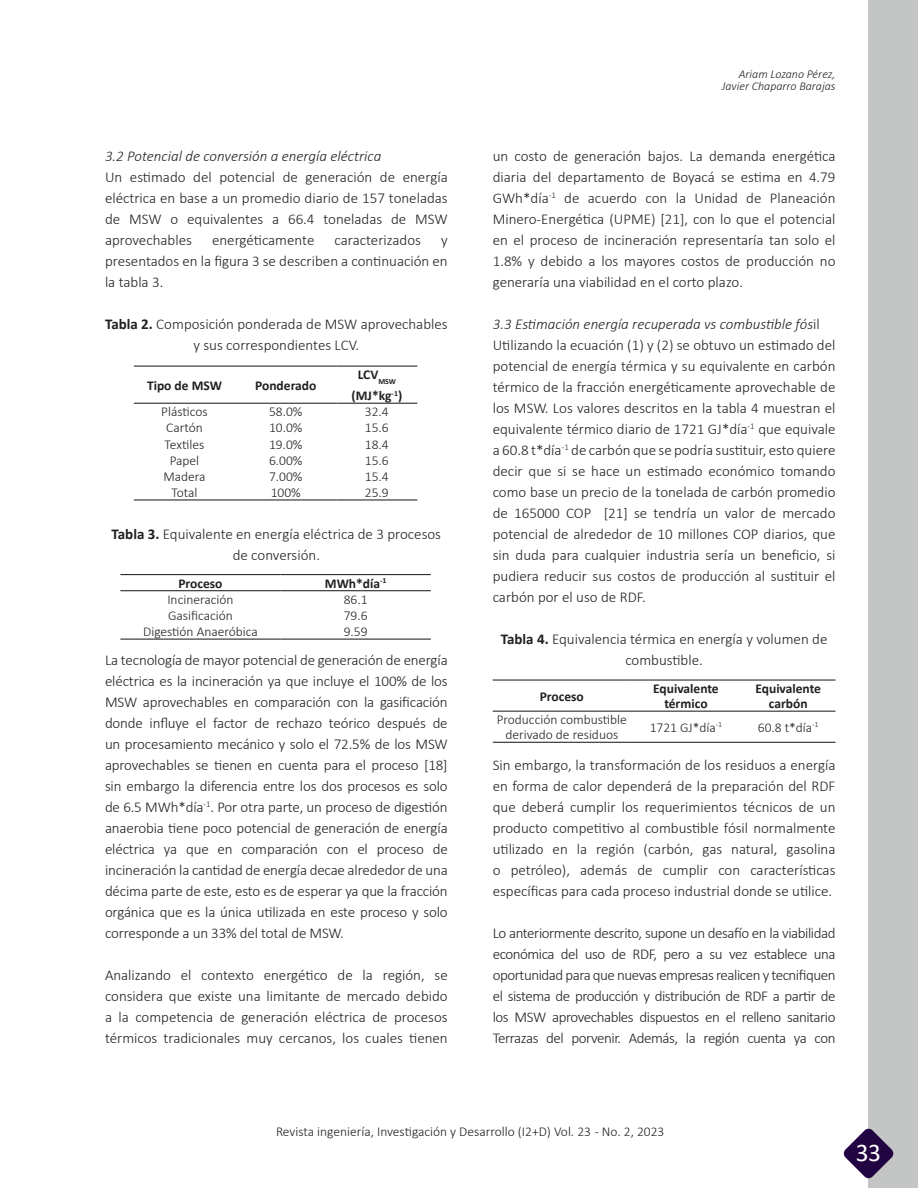
<style>
.page{position:relative;width:918px;height:1188px;background:#fff}
.page>*{position:absolute;margin:0;border:0;box-sizing:border-box;transform-origin:0 0}
.t1{font:25.5px "Calibri";color:#fff}
.Texto_del_contenido{font:300 15px/21px "Calibri";color:#231f20;text-align:justify}
.Texto_del_contenido-2{font:italic 300 15px "Calibri";color:#231f20}
.Texto_del_contenido-3{font:300 13.5px/15px "Calibri";color:#231f20;text-align:center}
.Texto_del_contenido-4{font:700 13.5px/15px "Calibri";color:#231f20;text-align:center}
.Autores{font:italic 300 12px "Calibri";color:#231f20}
.s1{font-weight:700}
.s2{font-style:normal}
</style>
<div class="page">
<div style="left:869px;top:0;width:49px;height:1188px;background:#c4c5c5"></div>
<svg style="left:843px;top:1128px;width:51px;height:51px"></svg>
<hr style="left:134px;top:366px;width:101px;height:1px;background:#231f20">
<hr style="left:235px;top:366px;width:101px;height:1px;background:#231f20">
<hr style="left:336px;top:366px;width:81px;height:1px;background:#231f20">
<hr style="left:134px;top:403px;width:101px;height:1px;background:#231f20">
<hr style="left:235px;top:403px;width:101px;height:1px;background:#231f20">
<hr style="left:336px;top:403px;width:81px;height:1px;background:#231f20">
<hr style="left:134px;top:499px;width:101px;height:2px;background:#231f20">
<hr style="left:235px;top:499px;width:101px;height:2px;background:#231f20">
<hr style="left:336px;top:499px;width:81px;height:2px;background:#231f20">
<hr style="left:120px;top:574px;width:161px;height:1px;background:#231f20">
<hr style="left:281px;top:574px;width:150px;height:1px;background:#231f20">
<hr style="left:120px;top:590px;width:161px;height:1px;background:#231f20">
<hr style="left:281px;top:590px;width:150px;height:1px;background:#231f20">
<hr style="left:120px;top:639px;width:161px;height:1px;background:#231f20">
<hr style="left:281px;top:639px;width:150px;height:1px;background:#231f20">
<hr style="left:493px;top:679px;width:138px;height:2px;background:#231f20">
<hr style="left:631px;top:679px;width:110px;height:2px;background:#231f20">
<hr style="left:741px;top:679px;width:95px;height:2px;background:#231f20">
<hr style="left:493px;top:711px;width:138px;height:1px;background:#231f20">
<hr style="left:631px;top:711px;width:110px;height:1px;background:#231f20">
<hr style="left:741px;top:711px;width:95px;height:1px;background:#231f20">
<hr style="left:493px;top:742px;width:138px;height:1px;background:#231f20">
<hr style="left:631px;top:742px;width:110px;height:1px;background:#231f20">
<hr style="left:741px;top:742px;width:95px;height:1px;background:#231f20">
<p class="Texto_del_contenido-2" style="left:105px;top:147px;width:278px">3.2 Potencial de conversión a energía eléctrica</p>
<p class="Texto_del_contenido" style="left:105px;top:167px;width:344px">Un estimado del potencial de generación de energía eléctrica en base a un promedio diario de 157 toneladas de MSW o equivalentes a 66.4 toneladas de MSW aprovechables</p>
<p class="Texto_del_contenido" style="left:212px;top:230px;width:104px">energéticamente</p>
<p class="Texto_del_contenido" style="left:335px;top:230px;width:88px">caracterizados</p>
<p class="Texto_del_contenido" style="left:105px;top:230px;width:344px;text-indent:336px">y presentados en la figura 3 se describen a continuación en la tabla 3.</p>
<p class="Texto_del_contenido" style="left:105px;top:314px;width:344px;text-align:center"><span class="s1">Tabla 2.</span> Composición ponderada de MSW aprovechables y sus correspondientes LCV.</p>
<p class="Texto_del_contenido-4" style="left:147px;top:378px;width:76px">Tipo de MSW</p>
<p class="Texto_del_contenido-4" style="left:255px;top:378px;width:63px">Ponderado</p>
<p class="Texto_del_contenido-4" style="left:358px;top:367px;width:40px">LCV<sub>MSW</sub></p>
<p class="Texto_del_contenido-4" style="left:352px;top:388px;width:52px">(MJ*kg<sup>-1</sup>)</p>
<p class="Texto_del_contenido-3" style="left:161px;top:404px;width:48px">Plásticos</p>
<p class="Texto_del_contenido-3" style="left:269px;top:404px;width:35px">58.0%</p>
<p class="Texto_del_contenido-3" style="left:365px;top:404px;width:25px">32.4</p>
<p class="Texto_del_contenido-3" style="left:166px;top:420px;width:38px">Cartón</p>
<p class="Texto_del_contenido-3" style="left:269px;top:420px;width:35px">10.0%</p>
<p class="Texto_del_contenido-3" style="left:365px;top:420px;width:25px">15.6</p>
<p class="Texto_del_contenido-3" style="left:165px;top:436px;width:41px">Textiles</p>
<p class="Texto_del_contenido-3" style="left:269px;top:436px;width:35px">19.0%</p>
<p class="Texto_del_contenido-3" style="left:365px;top:436px;width:25px">18.4</p>
<p class="Texto_del_contenido-3" style="left:170px;top:453px;width:31px">Papel</p>
<p class="Texto_del_contenido-3" style="left:269px;top:453px;width:35px">6.00%</p>
<p class="Texto_del_contenido-3" style="left:365px;top:453px;width:25px">15.6</p>
<p class="Texto_del_contenido-3" style="left:163px;top:469px;width:44px">Madera</p>
<p class="Texto_del_contenido-3" style="left:269px;top:469px;width:35px">7.00%</p>
<p class="Texto_del_contenido-3" style="left:365px;top:469px;width:25px">15.4</p>
<p class="Texto_del_contenido-3" style="left:172px;top:485px;width:27px">Total</p>
<p class="Texto_del_contenido-3" style="left:271px;top:485px;width:32px">100%</p>
<p class="Texto_del_contenido-3" style="left:365px;top:485px;width:25px">25.9</p>
<p class="Texto_del_contenido" style="left:112px;top:524px;width:331px;text-align:center"><span class="s1">Tabla 3.</span> Equivalente en energía eléctrica de 3 procesos de conversión.</p>
<p class="Texto_del_contenido-4" style="left:178px;top:576px;width:46px">Proceso</p>
<p class="Texto_del_contenido-4" style="left:325px;top:576px;width:63px">MWh*día<sup>-1</sup></p>
<p class="Texto_del_contenido-3" style="left:167px;top:592px;width:68px">Incineración</p>
<p class="Texto_del_contenido-3" style="left:344px;top:592px;width:25px">86.1</p>
<p class="Texto_del_contenido-3" style="left:168px;top:608px;width:66px">Gasificación</p>
<p class="Texto_del_contenido-3" style="left:344px;top:608px;width:25px">79.6</p>
<p class="Texto_del_contenido-3" style="left:143px;top:624px;width:116px">Digestión Anaeróbica</p>
<p class="Texto_del_contenido-3" style="left:344px;top:624px;width:25px">9.59</p>
<p class="Texto_del_contenido" style="left:105px;top:650px;width:344px">La tecnología de mayor potencial de generación de energía eléctrica es la incineración ya que incluye el 100% de los MSW aprovechables en comparación con la gasificación donde influye el factor de rechazo teórico después de un procesamiento mecánico y solo el 72.5% de los MSW aprovechables se tienen en cuenta para el proceso [18] sin embargo la diferencia entre los dos procesos es solo de 6.5 MWh*día<sup>-1</sup>. Por otra parte, un proceso de digestión anaerobia tiene poco potencial de generación de energía eléctrica ya que en comparación con el proceso de incineración la cantidad de energía decae alrededor de una décima parte de este, esto es de esperar ya que la fracción orgánica que es la única utilizada en este proceso y solo corresponde a un 33% del total de MSW.</p>
<p class="Texto_del_contenido" style="left:105px;top:965px;width:344px">Analizando el contexto energético de la región, se considera que existe una limitante de mercado debido a la competencia de generación eléctrica de procesos térmicos tradicionales muy cercanos, los cuales tienen</p>
<p class="Autores" style="left:739px;top:67px;width:98px">Ariam Lozano Pérez,</p>
<p class="Autores" style="left:722px;top:79px;width:115px">Javier Chaparro Barajas</p>
<p class="Texto_del_contenido" style="left:493px;top:146px;width:344px">un costo de generación bajos. La demanda energética diaria del departamento de Boyacá se estima en 4.79<br>GWh*día<sup>-1</sup> de acuerdo con la Unidad de Planeación Minero-Energética (UPME) [21], con lo que el potencial en el proceso de incineración representaría tan solo el 1.8% y debido a los mayores costos de producción no generaría una viabilidad en el corto plazo.</p>
<p class="Texto_del_contenido-2" style="left:493px;top:315px;width:329px">3.3 Estimación energía recuperada vs combustible fós<span class="s2">il</span></p>
<p class="Texto_del_contenido" style="left:493px;top:335px;width:344px">Utilizando la ecuación (1) y (2) se obtuvo un estimado del potencial de energía térmica y su equivalente en carbón térmico de la fracción energéticamente aprovechable de los MSW. Los valores descritos en la tabla 4 muestran el equivalente térmico diario de 1721 GJ*día<sup>-1</sup> que equivale a 60.8 t*día<sup>-1</sup> de carbón que se podría sustituir, esto quiere decir que si se hace un estimado económico tomando como base un precio de la tonelada de carbón promedio de 165000 COP [21] se tendría un valor de mercado potencial de alrededor de 10 millones COP diarios, que sin duda para cualquier industria sería un beneficio, si pudiera reducir sus costos de producción al sustituir el carbón por el uso de RDF.</p>
<p class="Texto_del_contenido" style="left:501px;top:629px;width:328px;text-align:center"><span class="s1">Tabla 4.</span> Equivalencia térmica en energía y volumen de combustible.</p>
<p class="Texto_del_contenido-4" style="left:540px;top:688px;width:46px">Proceso</p>
<p class="Texto_del_contenido-4" style="left:653px;top:681px;width:67px">Equivalente térmico</p>
<p class="Texto_del_contenido-4" style="left:755px;top:681px;width:67px">Equivalente</p>
<p class="Texto_del_contenido-4" style="left:769px;top:696px;width:40px">carbón</p>
<p class="Texto_del_contenido-3" style="left:497px;top:712px;width:132px">Producción combustible derivado de residuos</p>
<p class="Texto_del_contenido-3" style="left:650px;top:720px;width:74px">1721 GJ*día<sup>-1</sup></p>
<p class="Texto_del_contenido-3" style="left:758px;top:720px;width:62px">60.8 t*día<sup>-1</sup></p>
<p class="Texto_del_contenido" style="left:493px;top:755px;width:344px">Sin embargo, la transformación de los residuos a energía en forma de calor dependerá de la preparación del RDF que deberá cumplir los requerimientos técnicos de un producto competitivo al combustible fósil normalmente utilizado en la región (carbón, gas natural, gasolina o petróleo), además de cumplir con características específicas para cada proceso industrial donde se utilice.</p>
<p class="Texto_del_contenido" style="left:493px;top:923px;width:344px">Lo anteriormente descrito, supone un desafío en la viabilidad económica del uso de RDF, pero a su vez establece una oportunidad para que nuevas empresas realicen y tecnifiquen el sistema de producción y distribución de RDF a partir de los MSW aprovechables dispuestos en el relleno sanitario Terrazas del porvenir. Además, la región cuenta ya con</p>
<p class="Texto_del_contenido-3" style="left:276px;top:1124px;width:390px">Revista ingeniería, Investigación y Desarrollo (I2+D) Vol. 23 - No. 2, 2023</p>
<h1 class="t1" style="left:856px;top:1135px;width:27px">33</h1>
</div>
